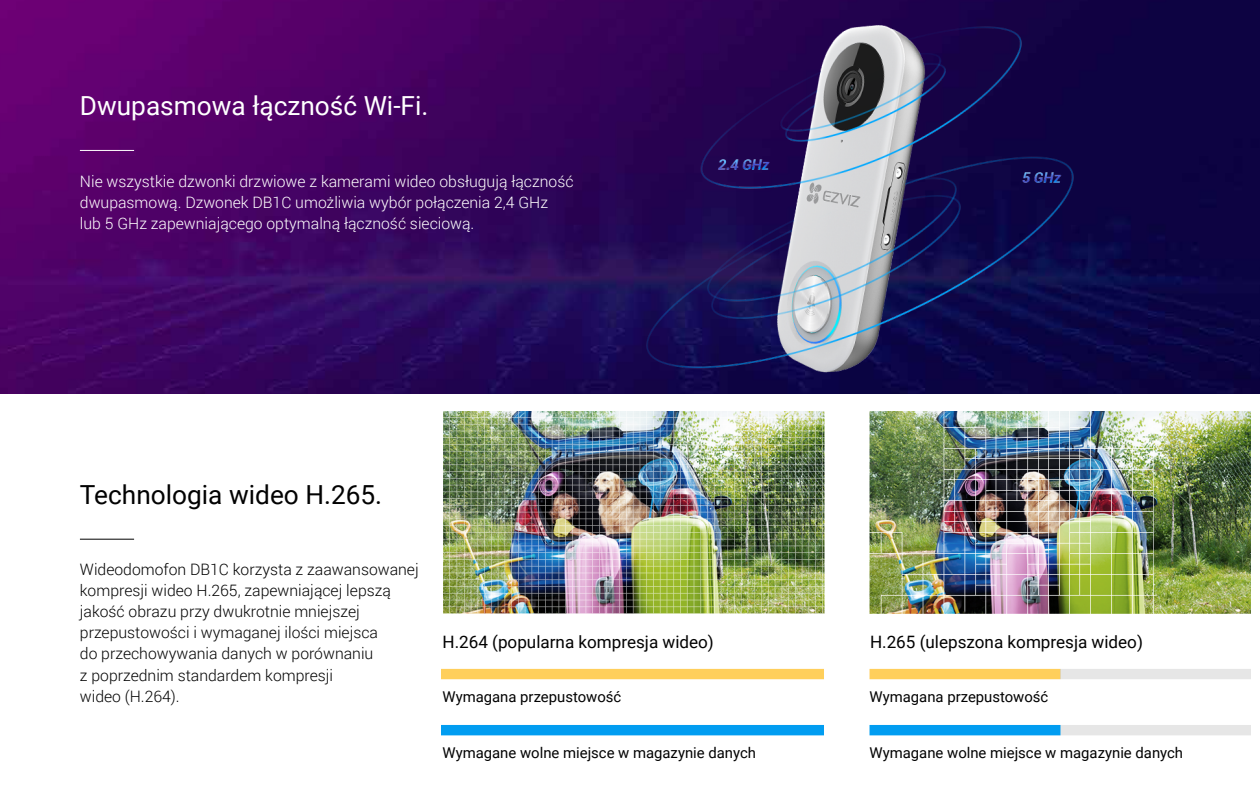
<style>
.page{position:relative;width:1260px;height:788px;background:#fff}
.page>*{position:absolute;margin:0;border:0;box-sizing:border-box;transform-origin:0 0}
.t1{font:26.25px "Roboto";color:#fff}
.t2{font:26.25px "Roboto";color:#020202}
.t3{font:17.06px "Roboto";color:#020202}
.t4{font:300 15.75px/21px "Roboto";color:#020202}
.t5{font:300 15.75px/21px "Roboto";color:#fff}
.t6{font:14.88px "Roboto";color:#020202}
</style>
<div class="page">
<img style="left:0;top:0;width:1260px;height:394px">
<hr style="left:80px;top:150px;width:54px;height:1px;background:#fff">
<hr style="left:80px;top:538px;width:54px;height:1px;background:#020202">
<img style="left:362px;top:7px;width:777px;height:387px">
<img style="left:442px;top:411px;width:808px;height:325px">
<div style="left:437px;top:629px;width:376px;height:28px;background:#fff"></div>
<div style="left:437px;top:688px;width:376px;height:28px;background:#fff"></div>
<div style="left:863px;top:688px;width:376px;height:28px;background:#fff"></div>
<div style="left:863px;top:629px;width:376px;height:28px;background:#fff"></div>
<h1 class="t1" style="left:80px;top:88px;width:350px">Dwupasmowa łączność Wi-Fi.</h1>
<p class="t5" style="left:80px;top:170px;width:495px">Nie wszystkie dzwonki drzwiowe z kamerami wideo obsługują łączność dwupasmową. Dzwonek DB1C umożliwia wybór połączenia 2,4 GHz<br>lub 5 GHz zapewniającego optymalną łączność sieciową.</p>
<h1 class="t2" style="left:80px;top:476px;width:304px">Technologia wideo H.265.</h1>
<p class="t4" style="left:80px;top:558px;width:340px">Wideodomofon DB1C korzysta z zaawansowanej kompresji wideo H.265, zapewniającej lepszą jakość obrazu przy dwukrotnie mniejszej przepustowości i wymaganej ilości miejsca<br>do przechowywania danych w porównaniu<br>z poprzednim standardem kompresji<br>wideo (H.264).</p>
<p class="t3" style="left:443px;top:630px;width:273px">H.264 (popularna kompresja wideo)</p>
<p class="t6" style="left:443px;top:686px;width:180px">Wymagana przepustowość</p>
<p class="t3" style="left:870px;top:630px;width:274px">H.265 (ulepszona kompresja wideo)</p>
<p class="t6" style="left:870px;top:686px;width:180px">Wymagana przepustowość</p>
<p class="t6" style="left:443px;top:742px;width:315px">Wymagane wolne miejsce w magazynie danych</p>
<p class="t6" style="left:870px;top:742px;width:315px">Wymagane wolne miejsce w magazynie danych</p>
</div>
